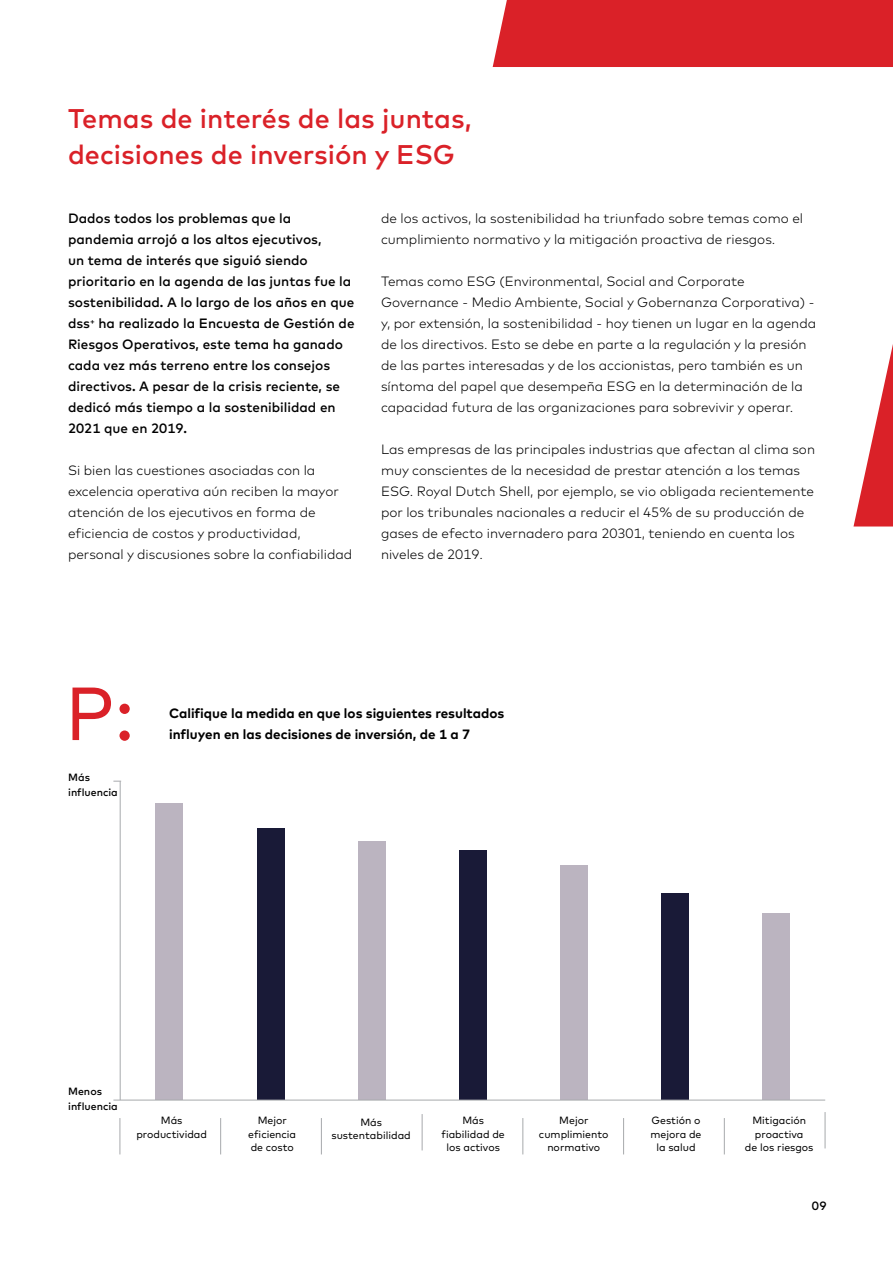
<style>
.page{position:relative;width:893px;height:1263px;background:#fff}
.page>*{position:absolute;margin:0;border:0;box-sizing:border-box;transform-origin:0 0}
.t1{font:75px "Mark";color:#da2128}
.t2{font:500 27px/36px "Mark";color:#da2128}
.t3{font:300 13.5px/21px "Mark";color:#000}
.t4{font:500 13.5px/21px "Mark";color:#000}
.t5{font:700 13.5px/21px "Mark";color:#000}
.t6{font:500 12px "Mark";color:#000}
.t7{font:10.5px/13.5px "Mark";color:#000;text-align:center}
.t8{font:500 10.5px/15px "Mark";color:#000}
</style>
<div class="page">
<svg style="left:493px;top:0;width:400px;height:526px"></svg>
<div style="left:156px;top:804px;width:27px;height:296px;background:#bbb4c0"></div>
<div style="left:257px;top:828px;width:27px;height:272px;background:#191a37"></div>
<div style="left:358px;top:841px;width:27px;height:259px;background:#bbb4c0"></div>
<div style="left:459px;top:851px;width:27px;height:249px;background:#191a37"></div>
<div style="left:560px;top:865px;width:28px;height:235px;background:#bbb4c0"></div>
<div style="left:662px;top:894px;width:27px;height:206px;background:#191a37"></div>
<div style="left:763px;top:913px;width:27px;height:187px;background:#bbb4c0"></div>
<hr style="left:113px;top:1100px;width:712px;height:1px;background:#a7a9ac">
<hr style="left:120px;top:781px;width:1px;height:319px;background:#a7a9ac">
<hr style="left:220px;top:1118px;width:1px;height:36px;background:#a7a9ac">
<hr style="left:120px;top:1118px;width:1px;height:36px;background:#a7a9ac">
<hr style="left:422px;top:1114px;width:1px;height:36px;background:#a7a9ac">
<hr style="left:321px;top:1118px;width:1px;height:36px;background:#a7a9ac">
<hr style="left:522px;top:1118px;width:1px;height:36px;background:#a7a9ac">
<hr style="left:623px;top:1118px;width:1px;height:36px;background:#a7a9ac">
<hr style="left:724px;top:1118px;width:1px;height:36px;background:#a7a9ac">
<hr style="left:825px;top:1112px;width:1px;height:36px;background:#a7a9ac">
<h2 class="t2" style="left:68px;top:100px;width:405px">Temas de interés de las juntas, decisiones de inversión y ESG</h2>
<p class="t4" style="left:68px;top:208px;width:288px">Dados todos los problemas que la pandemia arrojó a los altos ejecutivos,<br>un tema de interés que siguió siendo prioritario en la agenda de las juntas fue la sostenibilidad. A lo largo de los años en que dss<sup>+</sup> ha realizado la Encuesta de Gestión de Riesgos Operativos, este tema ha ganado cada vez más terreno entre los consejos directivos. A pesar de la crisis reciente, se dedicó más tiempo a la sostenibilidad en 2021 que en 2019.</p>
<p class="t3" style="left:68px;top:460px;width:286px">Si bien las cuestiones asociadas con la excelencia operativa aún reciben la mayor atención de los ejecutivos en forma de eficiencia de costos y productividad, personal y discusiones sobre la confiabilidad</p>
<p class="t3" style="left:381px;top:208px;width:424px">de los activos, la sostenibilidad ha triunfado sobre temas como el cumplimiento normativo y la mitigación proactiva de riesgos.</p>
<p class="t3" style="left:381px;top:271px;width:437px">Temas como ESG (Environmental, Social and Corporate Governance - Medio Ambiente, Social y Gobernanza Corporativa) - y, por extensión, la sostenibilidad - hoy tienen un lugar en la agenda de los directivos. Esto se debe en parte a la regulación y la presión de las partes interesadas y de los accionistas, pero también es un síntoma del papel que desempeña ESG en la determinación de la capacidad futura de las organizaciones para sobrevivir y operar.</p>
<p class="t3" style="left:381px;top:439px;width:436px">Las empresas de las principales industrias que afectan al clima son muy conscientes de la necesidad de prestar atención a los temas ESG. Royal Dutch Shell, por ejemplo, se vio obligada recientemente por los tribunales nacionales a reducir el 45% de su producción de gases de efecto invernadero para 20301, teniendo en cuenta los niveles de 2019.</p>
<h1 class="t1" style="left:65px;top:667px;width:71px">P:</h1>
<p class="t8" style="left:68px;top:770px;width:51px">Más influencia</p>
<p class="t5" style="left:169px;top:702px;width:337px">Califique la medida en que los siguientes resultados influyen en las decisiones de inversión, de 1 a 7</p>
<p class="t8" style="left:68px;top:1084px;width:51px">Menos influencia</p>
<p class="t7" style="left:136px;top:1113px;width:72px">Más productividad</p>
<p class="t7" style="left:248px;top:1113px;width:49px">Mejor eficiencia de costo</p>
<p class="t7" style="left:650px;top:1113px;width:52px">Gestión o mejora de la salud</p>
<p class="t7" style="left:441px;top:1113px;width:65px">Más fiabilidad de los activos</p>
<p class="t7" style="left:539px;top:1114px;width:71px">Mejor cumplimiento normativo</p>
<p class="t7" style="left:745px;top:1114px;width:70px">Mitigación proactiva<br>de los riesgos</p>
<p class="t7" style="left:331px;top:1115px;width:81px">Más sustentabilidad</p>
<p class="t6" style="left:812px;top:1198px;width:16px">09</p>
</div>
